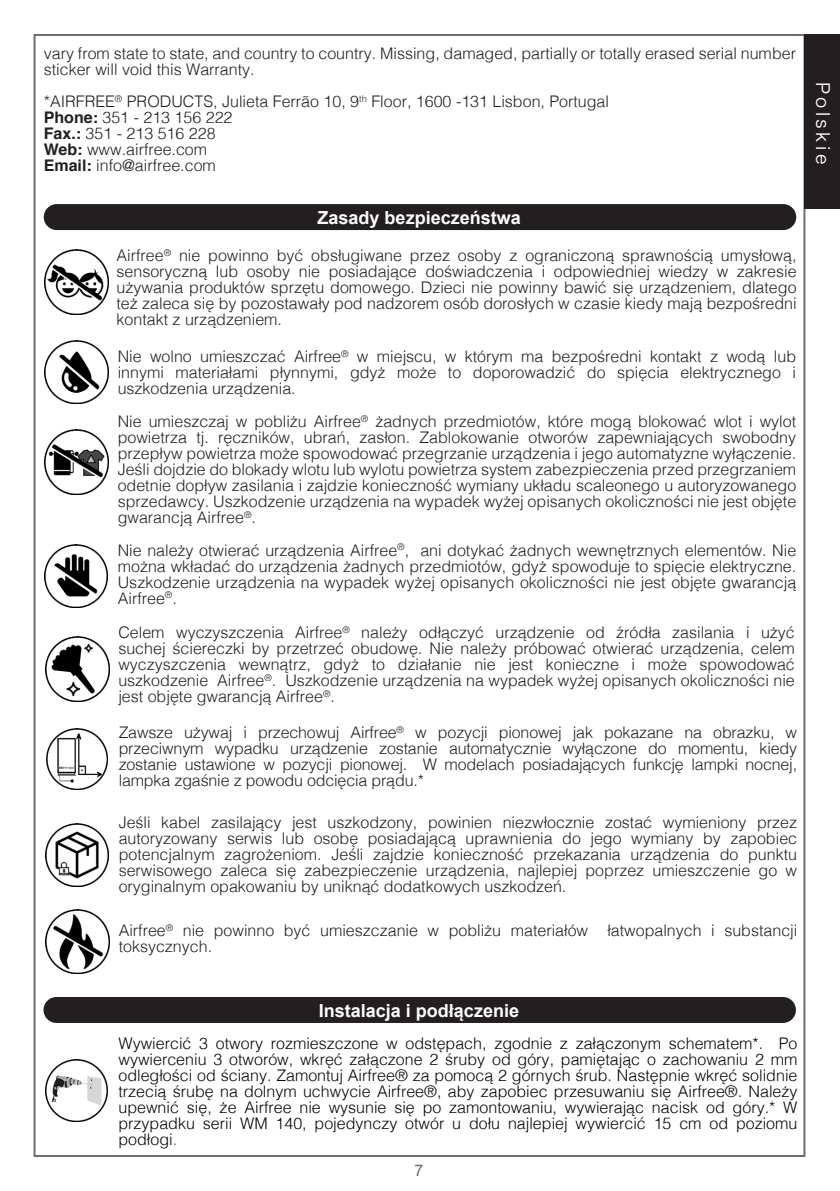
<style>
.page{position:relative;width:840px;height:1191px;background:#fff}
.page>*{position:absolute;margin:0;border:0;box-sizing:border-box;transform-origin:0 0}
.titulo_eng{font:700 18px "Arial";color:#fff}
.t1{font:300 18px "Helvetica";color:#fcfcfc}
.t2{font:18px "Hira Kaku Pro W3";letter-spacing:.19em;color:#fff}
.t3{font:300 16px/16px "Helvetica";color:#231f20;text-align:justify}
.t4{font:300 16px/16px "Helvetica";color:#040503;text-align:justify}
.t5{font:16px "Arial";color:#6c6d70}
.s1{font-weight:700}
.s2{color:#d1232a}
</style>
<div class="page">
<div style="left:803px;top:34px;width:36px;height:174px;background:#231f20"></div>
<div style="left:45px;top:205px;width:749px;height:24px;background:#231f20;border-radius:12px"></div>
<div style="left:44px;top:204px;width:751px;height:26px;border:2px solid #231f20;border-radius:12px"></div>
<img style="left:44px;top:340px;width:64px;height:64px">
<img style="left:44px;top:430px;width:64px;height:64px">
<img style="left:44px;top:545px;width:63px;height:63px">
<img style="left:44px;top:250px;width:65px;height:64px">
<img style="left:45px;top:637px;width:65px;height:64px">
<img style="left:46px;top:824px;width:62px;height:62px">
<img style="left:46px;top:909px;width:64px;height:64px">
<img style="left:46px;top:728px;width:61px;height:61px">
<div style="left:44px;top:998px;width:750px;height:24px;background:#231f20;border-radius:12px"></div>
<div style="left:43px;top:997px;width:752px;height:26px;border:2px solid #231f20;border-radius:12px"></div>
<img style="left:45px;top:1059px;width:63px;height:63px">
<p class="t3" style="left:44px;top:44px;width:753px">vary from state to state, and country to country. Missing, damaged, partially or totally erased serial number sticker will void this Warranty.</p>
<p class="t3" style="left:44px;top:92px;width:566px">*AIRFREE<sup>®</sup> PRODUCTS, Julieta Ferrão 10, 9<sup>th</sup> Floor, 1600 -131 Lisbon, Portugal</p>
<p class="t3" style="left:44px;top:108px;width:190px"><span class="s1">Phone:</span> 351 - 213 156 222</p>
<p class="t3" style="left:44px;top:124px;width:173px"><span class="s1">Fax.:</span> 351 - 213 516 228</p>
<p class="t3" style="left:44px;top:140px;width:165px"><span class="s1">Web:</span> www.airfree.com</p>
<p class="t3" style="left:44px;top:156px;width:173px"><span class="s1">Email:</span> info@airfree.com</p>
<p class="titulo_eng" style="left:317px;top:205px;width:205px">Zasady bezpieczeństwa</p>
<p class="t3" style="left:116px;top:246px;width:681px">Airfree<sup>®</sup> nie powinno być obsługiwane przez osoby z ograniczoną sprawnością umysłową, sensoryczną lub osoby nie posiadające doświadczenia i odpowiedniej wiedzy w zakresie używania produktów sprzętu domowego. Dzieci nie powinny bawić się urządzeniem, dlatego też zaleca się by pozostawały pod nadzorem osób dorosłych w czasie kiedy mają bezpośredni kontakt z urządzeniem.</p>
<p class="t3" style="left:118px;top:347px;width:679px">Nie wolno umieszczać Airfree<sup>®</sup> w miejscu, w którym ma bezpośredni kontakt z wodą lub innymi materiałami płynnymi, gdyż może to doporowadzić do spięcia elektrycznego i uszkodzenia urządzenia.</p>
<p class="t3" style="left:118px;top:412px;width:679px">Nie umieszczaj w pobliżu Airfree<sup>®</sup> żadnych przedmiotów, które mogą blokować wlot i wylot powietrza tj. ręczników, ubrań, zasłon. Zablokowanie otworów zapewniających swobodny przepływ powietrza może spowodować przegrzanie urządzenia i jego automatyzne wyłączenie.<br>Jeśli dojdzie do blokady wlotu lub wylotu powietrza system zabezpieczenia przed przegrzaniem odetnie dopływ zasilania i zajdzie konieczność wymiany układu scaleonego u autoryzowanego sprzedawcy. Uszkodzenie urządzenia na wypadek wyżej opisanych okoliczności nie jest objęte gwarancją Airfree<sup>®</sup>.</p>
<p class="t3" style="left:118px;top:541px;width:679px">Nie należy otwierać urządzenia Airfree<sup>®</sup>, ani dotykać żadnych wewnętrznych elementów. Nie można wkładać do urządzenia żadnych przedmiotów, gdyż spowoduje to spięcie elektryczne.<br>Uszkodzenie urządzenia na wypadek wyżej opisanych okoliczności nie jest objęte gwarancją Airfree<sup>®</sup>.</p>
<p class="t3" style="left:118px;top:623px;width:677px">Celem wyczyszczenia Airfree<sup>®</sup> należy odłączyć urządzenie od źródła zasilania i użyć suchej ściereczki by przetrzeć obudowę. Nie należy próbować otwierać urządzenia, celem wyczyszczenia wewnątrz, gdyż to działanie nie jest konieczne i może spowodować uszkodzenie Airfree<sup>®</sup>. Uszkodzenie urządzenia na wypadek wyżej opisanych okoliczności nie jest objęte gwarancją Airfree<sup>®</sup>.</p>
<p class="t3" style="left:119px;top:723px;width:679px">Zawsze używaj i przechowuj Airfree<sup>®</sup> w pozycji pionowej jak pokazane na obrazku, w przeciwnym wypadku urządzenie zostanie automatycznie wyłączone do momentu, kiedy zostanie ustawione w pozycji pionowej. W modelach posiadających funkcję lampki nocnej, lampka zgaśnie z powodu odcięcia prądu.*</p>
<p class="t3" style="left:119px;top:813px;width:679px">Jeśli kabel zasilający jest uszkodzony, powinien niezwłocznie zostać wymieniony przez autoryzowany serwis lub osobę posiadającą uprawnienia do jego wymiany by zapobiec potencjalnym zagrożeniom. Jeśli zajdzie konieczność przekazania urządzenia do punktu serwisowego zaleca się zabezpieczenie urządzenia, najlepiej poprzez umieszczenie go w oryginalnym opakowaniu by uniknąć dodatkowych uszkodzeń.</p>
<p class="t3" style="left:119px;top:921px;width:679px">Airfree<sup>®</sup> nie powinno być umieszczanie w pobliżu materiałów łatwopalnych i substancji toksycznych.</p>
<p class="t2" style="left:838px;top:82px;width:84px;rotate:90deg">Polskie</p>
<p class="t1" style="left:838px;top:92px;width:61px;rotate:90deg">English</p>
<p class="titulo_eng" style="left:318px;top:998px;width:202px">Instalacja i podłączenie</p>
<p class="t4" style="left:118px;top:1033px;width:680px">Wywiercić 3 otwory rozmieszczone w odstępach, zgodnie z załączonym schematem*. Po wywierceniu 3 otworów, wkręć załączone 2 śruby od góry, pamiętając o zachowaniu 2 mm odległości od ściany. Zamontuj Airfree® za pomocą 2 górnych śrub. Następnie wkręć solidnie trzecią śrubę na dolnym uchwycie Airfree®, aby zapobiec przesuwaniu się Airfree®. Należy upewnić się, że Airfree nie wysunie się po zamontowaniu, wywierając nacisk od góry.* W przypadku serii WM 140, pojedynczy otwór u dołu najlepiej wywiercić 15 cm od poziomu podłogi<span class="s2">.</span></p>
<p class="t5" style="left:414px;top:1159px;width:10px">7</p>
</div>
